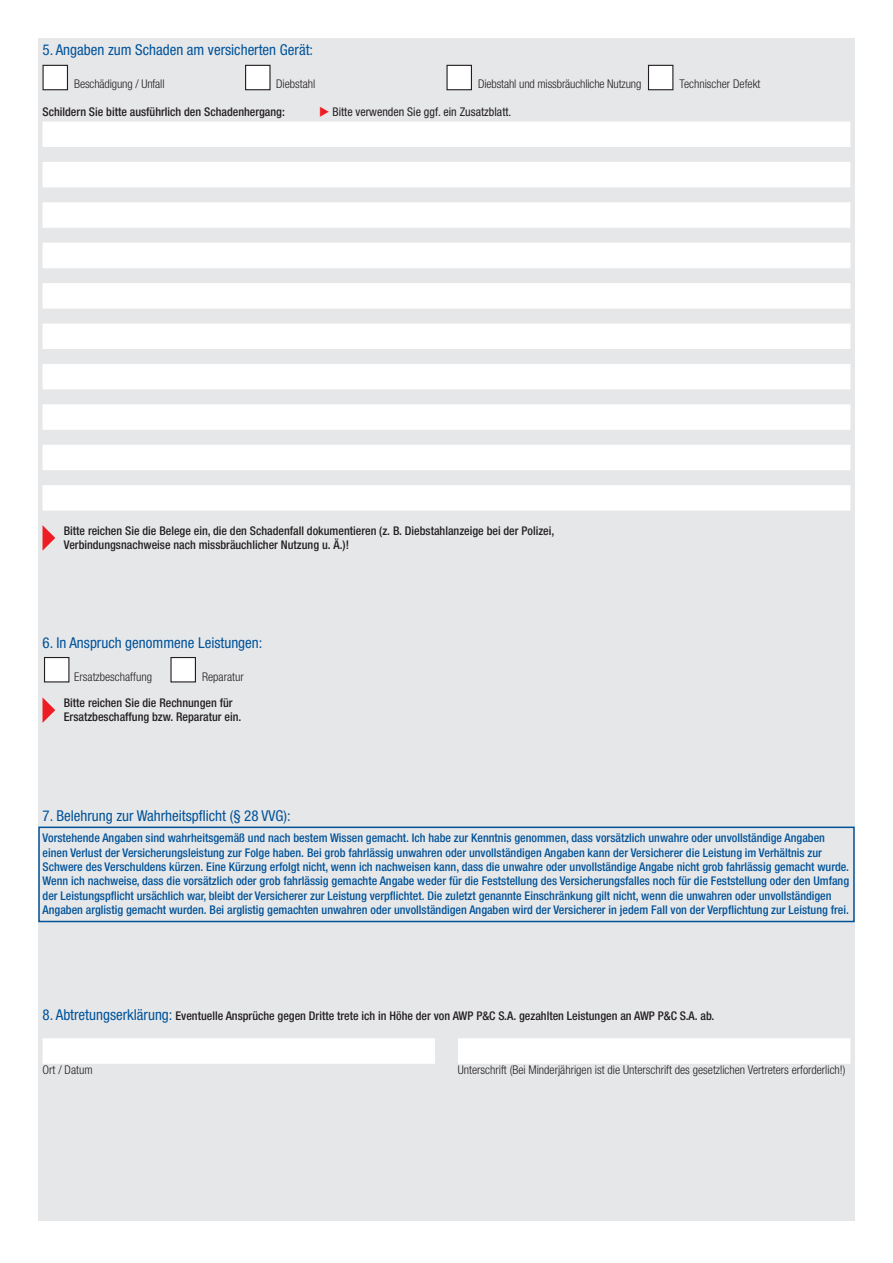
<style>
.page{position:relative;width:893px;height:1263px;background:#fff}
.page>*{position:absolute;margin:0;border:0;box-sizing:border-box;transform-origin:0 0}
.t1{font:condensed 15px "Helvetica Neue LT";color:#015399}
.t2{font:500 condensed 12px/14.4px "Helvetica Neue LT";color:#015399}
.t3{font:500 condensed 12px/14.4px "Helvetica Neue LT";color:#231f20}
.t4{font:300 condensed 12px "Helvetica Neue LT";color:#231f20}
.t5{font:condensed 12px "Helvetica Neue LT";color:#231f20}
.s1{color:#ee1d23}
.s2{font-weight:400;font-size:15px;color:#015399}
</style>
<div class="page">
<div style="left:38px;top:38px;width:817px;height:1182px;background:#e6e7e9"></div>
<div style="left:43px;top:1038px;width:807px;height:26px;background:#fff"></div>
<svg style="left:43px;top:121px;width:807px;height:107px;fill:#fff"></svg>
<svg style="left:43px;top:243px;width:807px;height:268px;fill:#fff"></svg>
<div style="left:447px;top:65px;width:24px;height:25px;background:#fff"></div>
<div style="left:446px;top:65px;width:26px;height:25px;border:1px solid #231f20"></div>
<div style="left:43px;top:65px;width:24px;height:25px;background:#fff"></div>
<div style="left:43px;top:65px;width:25px;height:25px;border:1px solid #231f20"></div>
<div style="left:246px;top:65px;width:24px;height:25px;background:#fff"></div>
<div style="left:245px;top:65px;width:26px;height:25px;border:1px solid #231f20"></div>
<div style="left:45px;top:657px;width:24px;height:25px;background:#fff"></div>
<div style="left:44px;top:657px;width:25px;height:25px;border:1px solid #231f20"></div>
<div style="left:171px;top:657px;width:24px;height:25px;background:#fff"></div>
<div style="left:170px;top:657px;width:26px;height:25px;border:1px solid #231f20"></div>
<div style="left:38px;top:826px;width:817px;height:96px;border:2px solid #015399"></div>
<div style="left:648px;top:65px;width:25px;height:25px;background:#fff"></div>
<div style="left:648px;top:65px;width:25px;height:25px;border:1px solid #231f20"></div>
<svg style="left:43px;top:525px;width:12px;height:25px"></svg>
<svg style="left:43px;top:698px;width:12px;height:25px"></svg>
<p class="t1" style="left:43px;top:41px;width:272px">5. Angaben zum Schaden am versicherten Gerät:</p>
<p class="t4" style="left:74px;top:77px;width:92px">Beschädigung / Unfall</p>
<p class="t4" style="left:276px;top:77px;width:41px">Diebstahl</p>
<p class="t4" style="left:478px;top:77px;width:165px">Diebstahl und missbräuchliche Nutzung</p>
<p class="t4" style="left:680px;top:77px;width:82px">Technischer Defekt</p>
<p class="t3" style="left:43px;top:104px;width:244px">Schildern Sie bitte ausführlich den Schadenhergang:</p>
<p class="t5" style="left:319px;top:105px;width:194px"><span class="s1">◆</span> Bitte verwenden Sie ggf. ein Zusatzblatt.</p>
<p class="t3" style="left:64px;top:523px;width:492px">Bitte reichen Sie die Belege ein, die den Schadenfall dokumentieren (z. B. Diebstahlanzeige bei der Polizei,<br>Verbindungsnachweise nach missbräuchlicher Nutzung u. Ä.)!</p>
<p class="t1" style="left:43px;top:634px;width:221px">6. In Anspruch genommene Leistungen:</p>
<p class="t4" style="left:74px;top:670px;width:79px">Ersatzbeschaffung</p>
<p class="t4" style="left:202px;top:670px;width:43px">Reparatur</p>
<p class="t3" style="left:64px;top:695px;width:179px">Bitte reichen Sie die Rechnungen für<br>Ersatzbeschaffung bzw. Reparatur ein.</p>
<p class="t1" style="left:43px;top:807px;width:250px">7. Belehrung zur Wahrheitspflicht (§ 28 VVG):</p>
<p class="t2" style="left:43px;top:831px;width:808px">Vorstehende Angaben sind wahrheitsgemäß und nach bestem Wissen gemacht. Ich habe zur Kenntnis genommen, dass vorsätzlich unwahre oder unvollständige Angaben einen Verlust der Versicherungsleistung zur Folge haben. Bei grob fahrlässig unwahren oder unvollständigen Angaben kann der Versicherer die Leistung im Verhältnis zur Schwere des Verschuldens kürzen. Eine Kürzung erfolgt nicht, wenn ich nachweisen kann, dass die unwahre oder unvollständige Angabe nicht grob fahrlässig gemacht wurde.<br>Wenn ich nachweise, dass die vorsätzlich oder grob fahrlässig gemachte Angabe weder für die Feststellung des Versicherungsfalles noch für die Feststellung oder den Umfang der Leistungspflicht ursächlich war, bleibt der Versicherer zur Leistung verpflichtet. Die zuletzt genannte Einschränkung gilt nicht, wenn die unwahren oder unvollständigen Angaben arglistig gemacht wurden. Bei arglistig gemachten unwahren oder unvollständigen Angaben wird der Versicherer in jedem Fall von der Verpflichtung zur Leistung frei.</p>
<p class="t3" style="left:43px;top:1008px;width:673px"><span class="s2">8. Abtretungserklärung:</span> Eventuelle Ansprüche gegen Dritte trete ich in Höhe der von AWP P&amp;C S.A. gezahlten Leistungen an AWP P&amp;C S.A. ab.</p>
<p class="t4" style="left:43px;top:1063px;width:52px">Ort / Datum</p>
<p class="t4" style="left:458px;top:1063px;width:389px">Unterschrift (Bei Minderjährigen ist die Unterschrift des gesetzlichen Vertreters erforderlich!)</p>
</div>
